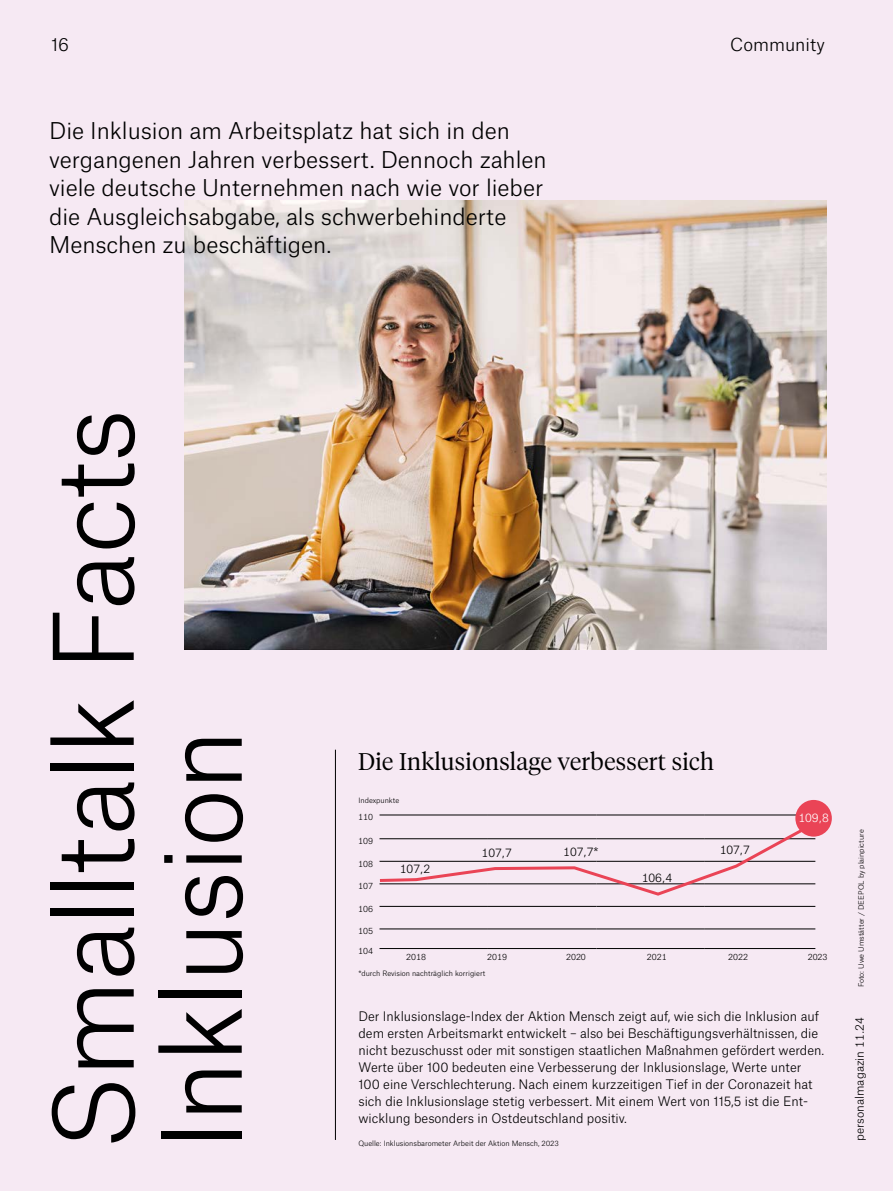
<style>
.page{position:relative;width:893px;height:1191px;background:#f6e9f3}
.page>*{position:absolute;margin:0;border:0;box-sizing:border-box;transform-origin:0 0}
.t1{font:300 105.75px/108px "Atlas Grotesk";letter-spacing:-.02em;color:#000}
.t2{font:300 24px "Tiempos Headline";letter-spacing:.015em;color:#000}
.t3{font:300 22.2px/28.5px "Atlas Grotesk";letter-spacing:-.005em;color:#000}
.t4{font:300 17.25px "Atlas Grotesk";letter-spacing:-.005em;color:#000}
.t5{font:300 12.6px/17px "Atlas Grotesk";color:#000}
.t6{font:300 11.25px "Atlas Grotesk";color:#000}
.t7{font:300 11.25px "Atlas Grotesk";color:#fff}
.t8{font:300 8.25px "Atlas Grotesk";color:#000}
.t9{font:300 7.05px "Atlas Grotesk";color:#000}
</style>
<div class="page">
<img style="left:184px;top:200px;width:642px;height:450px">
<hr style="left:335px;top:749px;width:1px;height:391px;background:#000">
<hr style="left:379px;top:948px;width:109px;height:1px;background:#000">
<hr style="left:488px;top:948px;width:108px;height:1px;background:#000">
<hr style="left:596px;top:948px;width:109px;height:1px;background:#000">
<hr style="left:705px;top:948px;width:110px;height:1px;background:#000">
<hr style="left:379px;top:814px;width:109px;height:1px;background:#000">
<hr style="left:488px;top:814px;width:108px;height:1px;background:#000">
<hr style="left:596px;top:814px;width:109px;height:1px;background:#000">
<hr style="left:705px;top:814px;width:110px;height:1px;background:#000">
<hr style="left:379px;top:906px;width:109px;height:1px;background:#000">
<hr style="left:488px;top:906px;width:108px;height:1px;background:#000">
<hr style="left:596px;top:906px;width:109px;height:1px;background:#000">
<hr style="left:705px;top:906px;width:110px;height:1px;background:#000">
<hr style="left:379px;top:928px;width:109px;height:1px;background:#000">
<hr style="left:488px;top:928px;width:108px;height:1px;background:#000">
<hr style="left:596px;top:928px;width:109px;height:1px;background:#000">
<hr style="left:705px;top:928px;width:110px;height:1px;background:#000">
<svg style="left:379px;top:822px;width:440px;height:74px"></svg>
<div style="left:795px;top:800px;width:37px;height:36px;background:#ea4456;border-radius:50%"></div>
<h3 class="t4" style="left:51px;top:31px;width:19px">16</h3>
<h3 class="t4" style="left:730px;top:31px;width:96px">Community</h3>
<h3 class="t3" style="left:49px;top:114px;width:499px">Die Inklusion am Arbeitsplatz hat sich in den vergangenen Jahren verbessert. Dennoch zahlen viele deutsche Unternehmen nach wie vor lieber die Ausgleichsabgabe, als schwerbehinderte Menschen zu beschäftigen.</h3>
<h1 class="t1" style="left:29px;top:1150px;width:743px;rotate:-90deg">Smalltalk Facts<br>Inklusion</h1>
<h2 class="t2" style="left:358px;top:744px;width:357px">Die Inklusionslage verbessert sich</h2>
<p class="t9" style="left:358px;top:794px;width:42px">Indexpunkte</p>
<p class="t8" style="left:358px;top:810px;width:16px">110</p>
<p class="t8" style="left:358px;top:834px;width:16px">109</p>
<p class="t8" style="left:358px;top:857px;width:16px">108</p>
<p class="t8" style="left:358px;top:879px;width:16px">107</p>
<p class="t8" style="left:358px;top:902px;width:16px">106</p>
<p class="t8" style="left:358px;top:924px;width:16px">105</p>
<p class="t8" style="left:358px;top:944px;width:16px">104</p>
<p class="t6" style="left:400px;top:860px;width:32px">107,2</p>
<p class="t6" style="left:482px;top:844px;width:32px">107,7</p>
<p class="t6" style="left:563px;top:843px;width:37px">107,7*</p>
<p class="t6" style="left:720px;top:841px;width:32px">107,7</p>
<p class="t6" style="left:642px;top:868px;width:32px">106,4</p>
<p class="t7" style="left:798px;top:809px;width:32px">109,8</p>
<p class="t8" style="left:406px;top:950px;width:21px">2018</p>
<p class="t8" style="left:487px;top:950px;width:21px">2019</p>
<p class="t8" style="left:566px;top:950px;width:21px">2020</p>
<p class="t8" style="left:647px;top:950px;width:21px">2021</p>
<p class="t8" style="left:728px;top:950px;width:21px">2022</p>
<p class="t8" style="left:808px;top:950px;width:21px">2023</p>
<p class="t9" style="left:358px;top:968px;width:128px">*durch Revision nachträglich korrigiert</p>
<p class="t9" style="left:856px;top:987px;width:159px;rotate:-90deg">Foto: Uwe Umstätter / DEEPOL by plainpicture</p>
<p class="t5" style="left:358px;top:1006px;width:467px">Der Inklusionslage-Index der Aktion Mensch zeigt auf, wie sich die Inklusion auf dem ersten Arbeitsmarkt entwickelt – also bei Beschäftigungsverhältnissen, die nicht bezuschusst oder mit sonstigen staatlichen Maßnahmen gefördert werden.<br>Werte über 100 bedeuten eine Verbesserung der Inklusionslage, Werte unter 100 eine Verschlechterung. Nach einem kurzzeitigen Tief in der Coronazeit hat sich die Inklusionslage stetig verbessert. Mit einem Wert von 115,5 ist die Ent&shy;wicklung besonders in Ostdeutschland positiv.</p>
<p class="t6" style="left:851px;top:1141px;width:125px;rotate:-90deg">personalmagazin 11.24</p>
<p class="t9" style="left:358px;top:1137px;width:202px">Quelle: Inklusionsbarometer Arbeit der Aktion Mensch, 2023</p>
</div>
